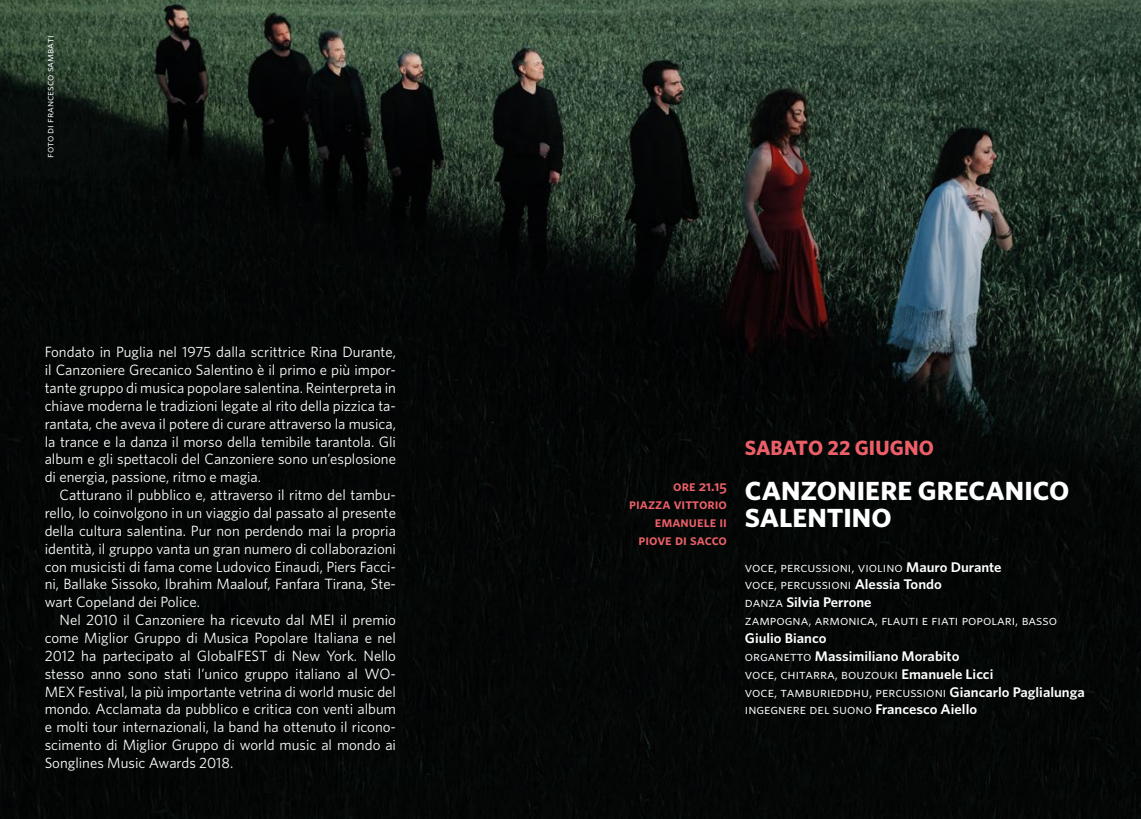
<style>
.page{position:relative;width:1141px;height:819px;background:#fff}
.page>*{position:absolute;margin:0;border:0;box-sizing:border-box;transform-origin:0 0}
.t1{font:26.25px/26.8px "Whitney HTF Bold SC";letter-spacing:.005em;color:#fff;scale:1.05 1}
.t2{font:700 20.65px "Whitney HTF";color:#ec5f68}
.t3{font:14.88px/17.8px "Whitney HTF";color:#fff;text-align:justify}
.t4{font:14.88px/17.8px "Whitney HTF Semi Bold SC";color:#ec5f68;text-align:right}
.t5{font:14px/17.8px "Whitney HTF Book SC";color:#fff;scale:1.05 1}
.t6{font:600 14px/17.8px "Whitney HTF";color:#fff;scale:1.05 1}
.t7{font:10.5px "Whitney HTF Book SC";color:#fff;scale:1.05 1}
.s1{font-family:"Whitney HTF";font-weight:600}
.s2{font-family:"Whitney HTF Book SC";font-weight:400}
</style>
<div class="page">
<img style="left:0;top:0;width:1141px;height:819px">
<p class="t7" style="left:44px;top:158px;width:118px;rotate:-90deg">foto di francesco sambati</p>
<p class="t3" style="left:45px;top:343px;width:353px">Fondato in Puglia nel 1975 dalla scrittrice Rina Durante, il Canzoniere Grecanico Salentino è il primo e più impor&shy;tante gruppo di musica popolare salentina. Reinterpreta in chiave moderna le tradizioni legate al rito della pizzica ta&shy;rantata, che aveva il potere di curare attraverso la musica, la trance e la danza il morso della temibile tarantola. Gli album e gli spettacoli del Canzoniere sono un’esplosione di energia, passione, ritmo e magia.</p>
<p class="t3" style="left:45px;top:485px;width:353px;text-indent:15px">Catturano il pubblico e, attraverso il ritmo del tambu&shy;rello, lo coinvolgono in un viaggio dal passato al presente della cultura salentina. Pur non perdendo mai la propria identità, il gruppo vanta un gran numero di collaborazioni con musicisti di fama come Ludovico Einaudi, Piers Facci&shy;ni, Ballake Sissoko, Ibrahim Maalouf, Fanfara Tirana, Ste&shy;wart Copeland dei Police.</p>
<p class="t3" style="left:45px;top:610px;width:353px;text-indent:15px">Nel 2010 il Canzoniere ha ricevuto dal MEI il premio come Miglior Gruppo di Musica Popolare Italiana e nel 2012 ha partecipato al GlobalFEST di New York. Nello stesso anno sono stati l’unico gruppo italiano al WO-MEX Festival, la più importante vetrina di world music del mondo. Acclamata da pubblico e critica con venti album e molti tour internazionali, la band ha ottenuto il ricono&shy;scimento di Miglior Gruppo di world music al mondo ai Songlines Music Awards 2018.</p>
<p class="t4" style="left:629px;top:476px;width:99px">ore 21.15 piazza vittorio emanuele ii piove di sacco</p>
<h2 class="t2" style="left:745px;top:435px;width:190px">SABATO 22 GIUGNO</h2>
<h1 class="t1" style="left:745px;top:477px;width:310px">CANZONIERE GRECANICO<br>SALENTINO</h1>
<p class="t5" style="left:745px;top:557px;width:246px">voce, percussioni, violino <span class="s1">Mauro Durante </span>voce, percussioni <span class="s1">Alessia Tondo</span></p>
<p class="t6" style="left:745px;top:593px;width:122px"><span class="s2">danza</span> Silvia Perrone</p>
<p class="t5" style="left:745px;top:611px;width:299px">zampogna, armonica, flauti e fiati popolari, basso</p>
<p class="t6" style="left:745px;top:628px;width:206px">Giulio Bianco<br><span class="s2">organetto</span> Massimiliano Morabito</p>
<p class="t5" style="left:745px;top:664px;width:325px">voce, chitarra, bouzouki <span class="s1">Emanuele Licci<br></span>voce, tamburieddhu, percussioni <span class="s1">Giancarlo Paglialunga </span>ingegnere del suono <span class="s1">Francesco Aiello</span></p>
</div>
